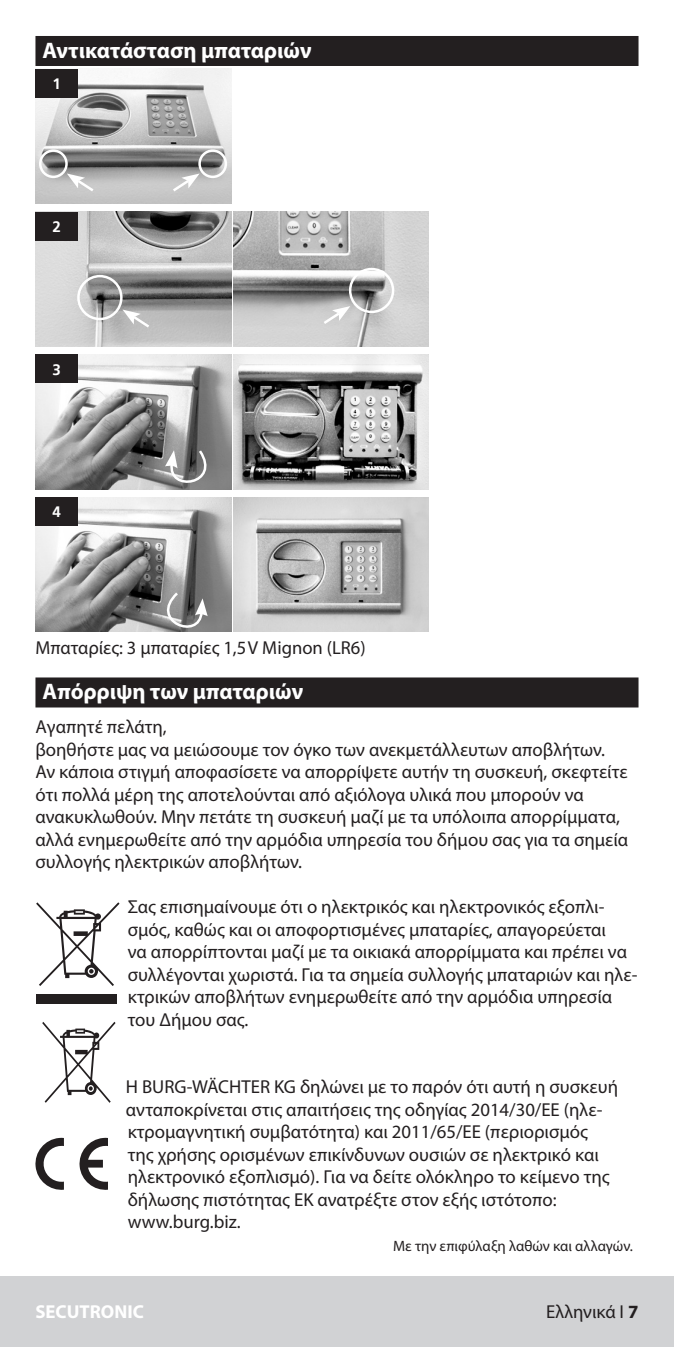
<style>
.page{position:relative;width:674px;height:1347px;background:#fff}
.page>*{position:absolute;margin:0;border:0;box-sizing:border-box;transform-origin:0 0}
.t1{font:700 22.5px "Myriad Pro";color:#fff}
.t2{font:18.75px/22.5px "Myriad Pro";color:#231f20}
.t3{font:700 18.75px "Myriad Pro";color:#fff}
.t4{font:15px "Myriad Pro";color:#231f20}
.t5{font:700 15px "Frutiger LT Pro";color:#fff}
.s1{font-weight:700}
</style>
<div class="page">
<div style="left:0;top:1276px;width:673px;height:70px;background:#d1d2d4"></div>
<div style="left:35px;top:36px;width:603px;height:30px;background:#231f20"></div>
<div style="left:35px;top:677px;width:603px;height:30px;background:#231f20"></div>
<img style="left:35px;top:69px;width:196px;height:135px">
<div style="left:35px;top:69px;width:43px;height:29px;background:#231f20"></div>
<img style="left:233px;top:212px;width:195px;height:134px">
<img style="left:35px;top:212px;width:196px;height:134px">
<div style="left:35px;top:212px;width:43px;height:28px;background:#231f20"></div>
<img style="left:233px;top:354px;width:195px;height:135px">
<img style="left:35px;top:354px;width:196px;height:135px">
<div style="left:35px;top:354px;width:43px;height:29px;background:#231f20"></div>
<img style="left:35px;top:497px;width:196px;height:135px">
<img style="left:233px;top:497px;width:195px;height:135px">
<div style="left:35px;top:497px;width:43px;height:29px;background:#231f20"></div>
<svg style="left:67px;top:173px;width:29px;height:21px"></svg>
<svg style="left:122px;top:310px;width:30px;height:20px"></svg>
<svg style="left:170px;top:173px;width:29px;height:21px"></svg>
<div style="left:39px;top:149px;width:29px;height:29px;border:2px solid #fff;border-radius:50%"></div>
<div style="left:77px;top:275px;width:45px;height:45px;border:2px solid #fff;border-radius:50%"></div>
<div style="left:349px;top:268px;width:45px;height:45px;border:2px solid #fff;border-radius:50%"></div>
<div style="left:198px;top:149px;width:29px;height:29px;border:2px solid #fff;border-radius:50%"></div>
<svg style="left:321px;top:306px;width:29px;height:20px"></svg>
<div style="left:36px;top:993px;width:81px;height:10px;background:#231f20"></div>
<svg style="left:36px;top:902px;width:83px;height:84px"></svg>
<svg style="left:148px;top:590px;width:59px;height:42px;background:#868686"></svg>
<svg style="left:165px;top:447px;width:57px;height:43px;background:#888"></svg>
<svg style="left:35px;top:1137px;width:29px;height:53px"></svg>
<svg style="left:79px;top:1137px;width:29px;height:53px"></svg>
<svg style="left:42px;top:1021px;width:73px;height:81px"></svg>
<p class="t1" style="left:43px;top:36px;width:270px">Αντικατάσταση μπαταριών</p>
<p class="t5" style="left:53px;top:75px;width:10px">1</p>
<p class="t5" style="left:53px;top:218px;width:10px">2</p>
<p class="t5" style="left:53px;top:360px;width:10px">3</p>
<p class="t5" style="left:53px;top:503px;width:10px">4</p>
<p class="t2" style="left:35px;top:636px;width:331px">Μπαταρίες: 3 μπαταρίες 1,5V Mignon (LR6)</p>
<p class="t1" style="left:43px;top:677px;width:262px">Απόρριψη των μπαταριών</p>
<p class="t2" style="left:35px;top:715px;width:594px">Αγαπητέ πελάτη,<br>βοηθήστε μας να μειώσουμε τον όγκο των ανεκμετάλλευτων αποβλήτων.<br>Αν κάποια στιγμή αποφασίσετε να απορρίψετε αυτήν τη συσκευή, σκεφτείτε ότι πολλά μέρη της αποτελούνται από αξιόλογα υλικά που μπορούν να ανακυκλωθούν. Μην πετάτε τη συσκευή μαζί με τα υπόλοιπα απορρίμματα, αλλά ενημερωθείτε από την αρμόδια υπηρεσία του δήμου σας για τα σημεία συλλογής ηλεκτρικών αποβλήτων.</p>
<p class="t2" style="left:128px;top:895px;width:511px">Σας επισημαίνουμε ότι ο ηλεκτρικός και ηλεκτρονικός εξοπλι&shy;σμός, καθώς και οι αποφορτισμένες μπαταρίες, απαγορεύεται<br>να απορρίπτονται μαζί με τα οικιακά απορρίμματα και πρέπει να συλλέγονται χωριστά. Για τα σημεία συλλογής μπαταριών και ηλε&shy;κτρικών αποβλήτων ενημερωθείτε από την αρμόδια υπηρεσία του Δήμου σας.</p>
<p class="t2" style="left:126px;top:1075px;width:493px">Η BURG-WÄCHTER KG δηλώνει με το παρόν ότι αυτή η συσκευή ανταποκρίνεται στις απαιτήσεις της οδηγίας 2014/30/ΕΕ (ηλε&shy;κτρομαγνητική συμβατότητα) και 2011/65/ΕΕ (περιορισμός<br>της χρήσης ορισμένων επικίνδυνων ουσιών σε ηλεκτρικό και ηλεκτρονικό εξοπλισμό). Για να δείτε ολόκληρο το κείμενο της δήλωσης πιστότητας ΕΚ ανατρέξτε στον εξής ιστότοπο: www.burg.biz.</p>
<p class="t4" style="left:393px;top:1236px;width:241px">Με την επιφύλαξη λαθών και αλλαγών.</p>
<p class="t3" style="left:35px;top:1299px;width:110px">SECUTRONIC</p>
<p class="t2" style="left:545px;top:1300px;width:94px">Ελληνικά I <span class="s1">7</span></p>
</div>
